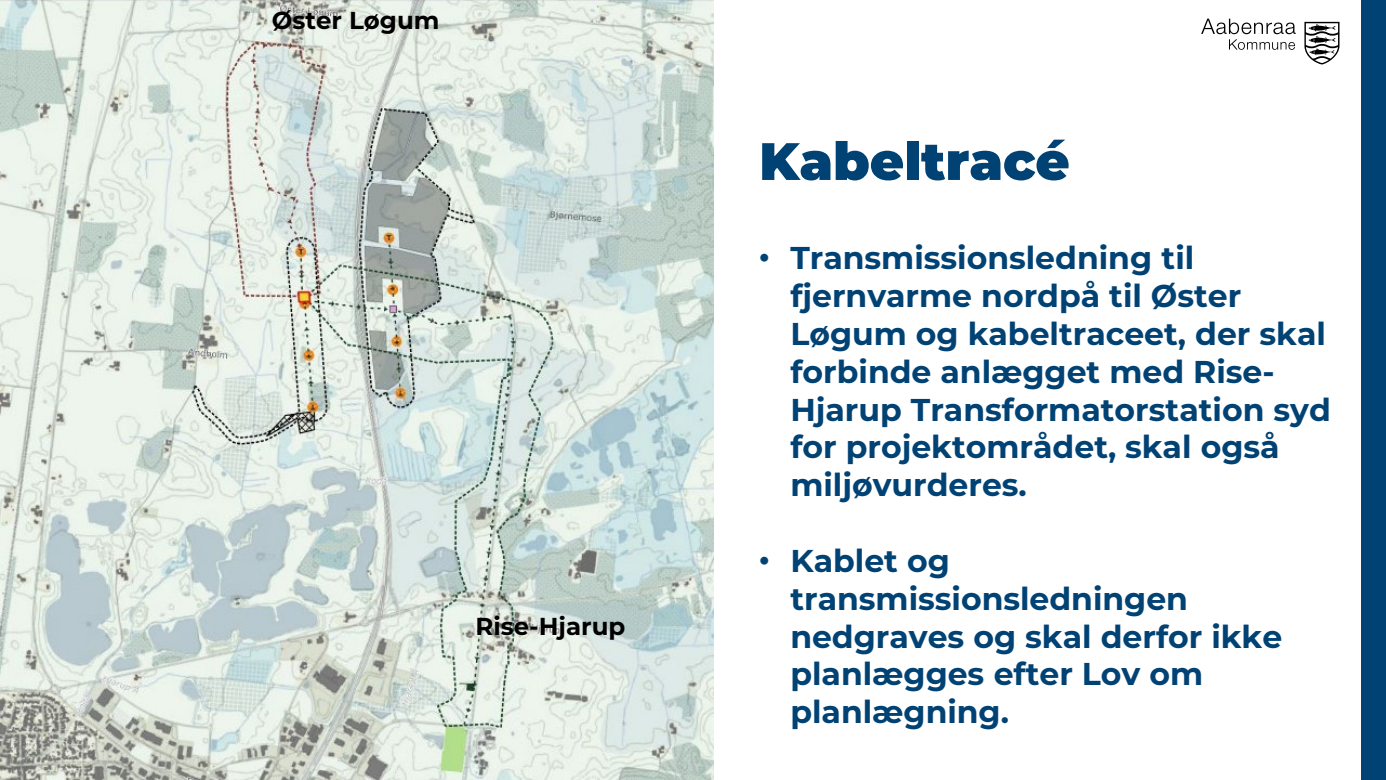
<style>
.page{position:relative;width:1386px;height:780px;background:#fff}
.page>*{position:absolute;margin:0;border:0;box-sizing:border-box;transform-origin:0 0}
.t1{font:900 52.5px "Montserrat";color:#004274}
.t2{font:700 31.5px/37.8px "Montserrat";color:#004274}
.t3{font:700 24.5px "Montserrat";color:#000}
.s1{font-family:"Arial";font-weight:400}
</style>
<div class="page">
<div style="left:1360px;top:0;width:25px;height:779px;background:#004274"></div>
<svg style="left:1201px;top:19px;width:94px;height:31px"></svg>
<svg style="left:1304px;top:22px;width:35px;height:42px"></svg>
<img style="left:0;top:0;width:713px;height:779px">
<p class="t3" style="left:272px;top:3px;width:169px">Øster Løgum</p>
<p class="t3" style="left:475px;top:608px;width:151px">Rise-Hjarup</p>
<p class="t1" style="left:759px;top:122px;width:312px">Kabeltracé</p>
<p class="t2" style="left:790px;top:237px;width:542px;text-indent:-32px"><span class="s1">•</span> Transmissionsledning til fjernvarme nordpå til Øster<br>Løgum og kabeltraceet, der skal forbinde anlægget med Rise-<br>Hjarup Transformatorstation syd for projektområdet, skal også miljøvurderes.</p>
<p class="t2" style="left:790px;top:540px;width:493px;text-indent:-32px"><span class="s1">•</span> Kablet og transmissionsledningen nedgraves og skal derfor ikke planlægges efter Lov om planlægning.</p>
</div>
